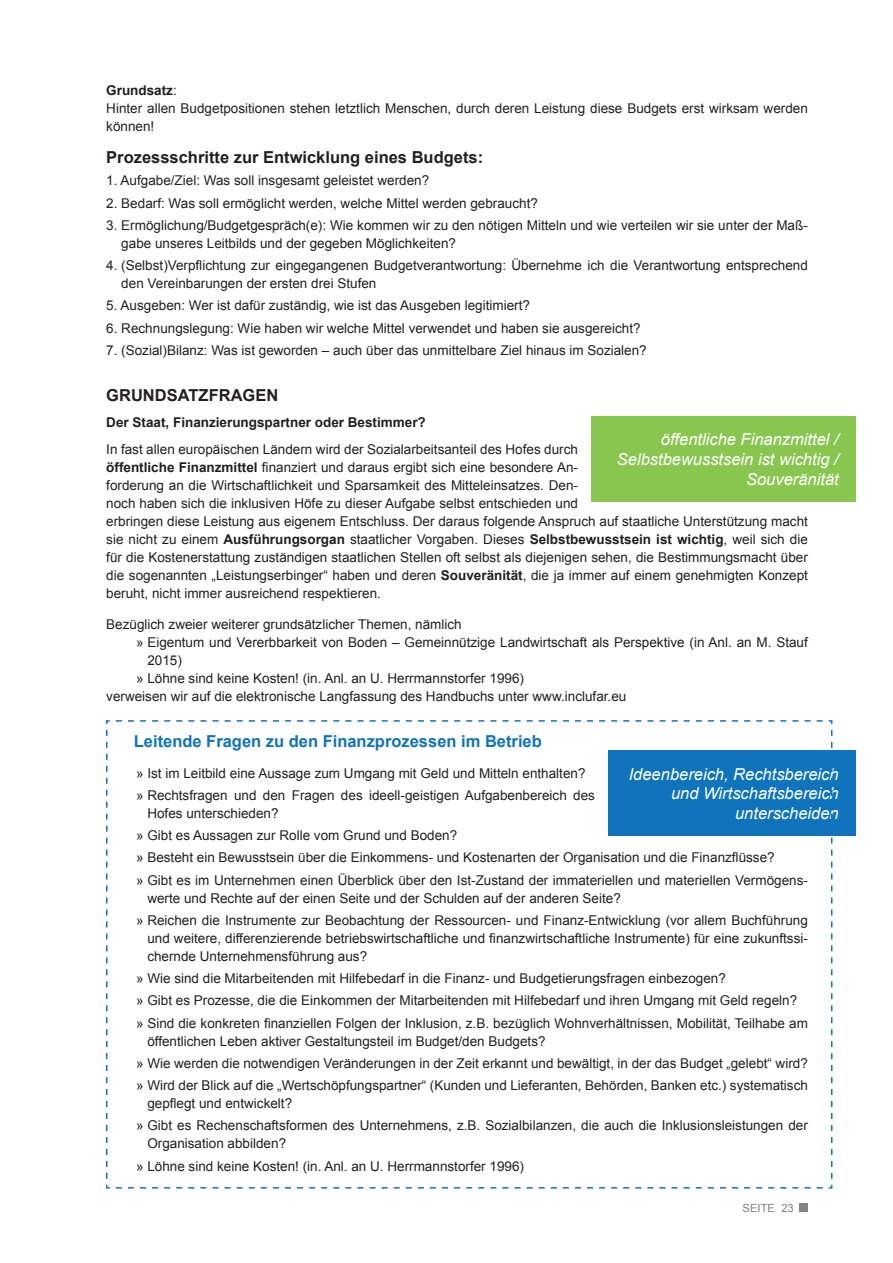
<style>
.page{position:relative;width:893px;height:1263px;background:#fff}
.page>*{position:absolute;margin:0;border:0;box-sizing:border-box;transform-origin:0 0}
.t1{font:italic 16.5px/19.8px "Arial";color:#fff;text-align:right}
.t2{font:700 16.5px "Arial";color:#231f20}
.t3{font:700 16.5px "Arial";color:#1074bc}
.t4{font:13.5px/18px "Arial";color:#231f20}
.t5{font:700 13.5px "Arial";color:#231f20}
.t6{font:11.25px "Arial";color:#808285}
.s1{font-weight:700}
</style>
<div class="page">
<div style="left:799px;top:1203px;width:8px;height:9px;background:#808285"></div>
<div style="left:591px;top:416px;width:265px;height:86px;background:#89c650"></div>
<div style="left:608px;top:750px;width:248px;height:86px;background:#1074bc"></div>
<svg style="left:106px;top:720px;width:727px;height:469px"></svg>
<p class="t4" style="left:106px;top:81px;width:703px"><span class="s1">Grundsatz</span>:<br>Hinter allen Budgetpositionen stehen letztlich Menschen, durch deren Leistung diese Budgets erst wirksam werden können!</p>
<p class="t2" style="left:106px;top:146px;width:378px">Prozessschritte zur Entwicklung eines Budgets:</p>
<p class="t4" style="left:106px;top:172px;width:324px">1. Aufgabe/Ziel: Was soll insgesamt geleistet werden?</p>
<p class="t4" style="left:106px;top:194px;width:433px">2. Bedarf: Was soll ermöglicht werden, welche Mittel werden gebraucht?</p>
<p class="t4" style="left:121px;top:216px;width:688px;text-indent:-15px">3. Ermöglichung/Budgetgespräch(e): Wie kommen wir zu den nötigen Mitteln und wie verteilen wir sie unter der Maß&shy;gabe unseres Leitbilds und der gegeben Möglichkeiten?</p>
<p class="t4" style="left:121px;top:257px;width:688px;text-indent:-15px">4. (Selbst)Verpflichtung zur eingegangenen Budgetverantwortung: Übernehme ich die Verantwortung entsprechend den Vereinbarungen der ersten drei Stufen</p>
<p class="t4" style="left:106px;top:297px;width:425px">5. Ausgeben: Wer ist dafür zuständig, wie ist das Ausgeben legitimiert?</p>
<p class="t4" style="left:106px;top:319px;width:536px">6. Rechnungslegung: Wie haben wir welche Mittel verwendet und haben sie ausgereicht?</p>
<p class="t4" style="left:106px;top:341px;width:542px">7. (Sozial)Bilanz: Was ist geworden – auch über das unmittelbare Ziel hinaus im Sozialen?</p>
<p class="t2" style="left:106px;top:384px;width:174px">GRUNDSATZFRAGEN</p>
<p class="t5" style="left:106px;top:414px;width:321px">Der Staat, Finanzierungspartner oder Bestimmer?</p>
<p class="t4" style="left:106px;top:440px;width:703px">In fast allen europäischen Ländern wird der Sozialarbeitsanteil des Hofes durch<br><span class="s1">öffentliche Finanzmittel</span> finanziert und daraus ergibt sich eine besondere An-<br>forderung an die Wirtschaftlichkeit und Sparsamkeit des Mitteleinsatzes. Den-<br>noch haben sich die inklusiven Höfe zu dieser Aufgabe selbst entschieden und<br>erbringen diese Leistung aus eigenem Entschluss. Der daraus folgende Anspruch auf staatliche Unterstützung macht sie nicht zu einem <span class="s1">Ausführungsorgan</span> staatlicher Vorgaben. Dieses <span class="s1">Selbstbewusstsein ist wichtig</span>, weil sich die für die Kostenerstattung zuständigen staatlichen Stellen oft selbst als diejenigen sehen, die Bestimmungsmacht über die sogenannten „Leistungserbinger“ haben und deren <span class="s1">Souveränität</span>, die ja immer auf einem genehmigten Konzept beruht, nicht immer ausreichend respektieren.</p>
<p class="t4" style="left:106px;top:615px;width:357px">Bezüglich zweier weiterer grundsätzlicher Themen, nämlich</p>
<p class="t4" style="left:136px;top:633px;width:673px">» Eigentum und Vererbbarkeit von Boden – Gemeinnützige Landwirtschaft als Perspektive (in Anl. an M. Stauf</p>
<p class="t4" style="left:147px;top:651px;width:36px">2015)</p>
<p class="t4" style="left:136px;top:669px;width:389px">» Löhne sind keine Kosten! (in. Anl. an U. Herrmannstorfer 1996)</p>
<p class="t4" style="left:106px;top:687px;width:522px">verweisen wir auf die elektronische Langfassung des Handbuchs unter www.inclufar.eu</p>
<p class="t3" style="left:134px;top:730px;width:410px">Leitende Fragen zu den Finanzprozessen im Betrieb</p>
<p class="t4" style="left:136px;top:762px;width:460px;line-height:22.2px">» Ist im Leitbild eine Aussage zum Umgang mit Geld und Mitteln enthalten? » Rechtsfragen und den Fragen des ideell-geistigen Aufgabenbereich des</p>
<p class="t4" style="left:136px;top:802px;width:673px;line-height:22.2px;text-indent:11px">Hofes unterschieden?<br>» Gibt es Aussagen zur Rolle vom Grund und Boden?<br>» Besteht ein Bewusstsein über die Einkommens- und Kostenarten der Organisation und die Finanzflüsse?<br>» Gibt es im Unternehmen einen Überblick über den Ist-Zustand der immateriellen und materiellen Vermögens-</p>
<p class="t4" style="left:136px;top:887px;width:673px;line-height:22.2px;text-indent:11px">werte und Rechte auf der einen Seite und der Schulden auf der anderen Seite?<br>» Reichen die Instrumente zur Beobachtung der Ressourcen- und Finanz-Entwicklung (vor allem Buchführung</p>
<p class="t4" style="left:147px;top:929px;width:662px">und weitere, differenzierende betriebswirtschaftliche und finanzwirtschaftliche Instrumente) für eine zukunftssi&shy;chernde Unternehmensführung aus?</p>
<p class="t4" style="left:136px;top:967px;width:673px;line-height:22.2px">» Wie sind die Mitarbeitenden mit Hilfebedarf in die Finanz- und Budgetierungsfragen einbezogen?<br>» Gibt es Prozesse, die die Einkommen der Mitarbeitenden mit Hilfebedarf und ihren Umgang mit Geld regeln? » Sind die konkreten finanziellen Folgen der Inklusion, z.B. bezüglich Wohnverhältnissen, Mobilität, Teilhabe am</p>
<p class="t4" style="left:136px;top:1030px;width:673px;line-height:22.2px;text-indent:11px">öffentlichen Leben aktiver Gestaltungsteil im Budget/den Budgets?<br>» Wie werden die notwendigen Veränderungen in der Zeit erkannt und bewältigt, in der das Budget „gelebt“ wird? » Wird der Blick auf die „Wertschöpfungspartner“ (Kunden und Lieferanten, Behörden, Banken etc.) systematisch</p>
<p class="t4" style="left:136px;top:1092px;width:673px;line-height:22.2px;text-indent:11px">gepflegt und entwickelt?<br>» Gibt es Rechenschaftsformen des Unternehmens, z.B. Sozialbilanzen, die auch die Inklusionsleistungen der</p>
<p class="t4" style="left:136px;top:1132px;width:389px;line-height:22.2px;text-indent:11px">Organisation abbilden?<br>» Löhne sind keine Kosten! (in. Anl. an U. Herrmannstorfer 1996)</p>
<p class="t1" style="left:617px;top:430px;width:223px">öffentliche Finanzmittel /<br>Selbstbewusstsein ist wichtig /<br>Souveränität</p>
<p class="t1" style="left:629px;top:764px;width:212px">Ideenbereich, Rechtsbereich und Wirtschaftsbereich unterscheiden</p>
<p class="t6" style="left:742px;top:1200px;width:53px">SEITE 23</p>
</div>
